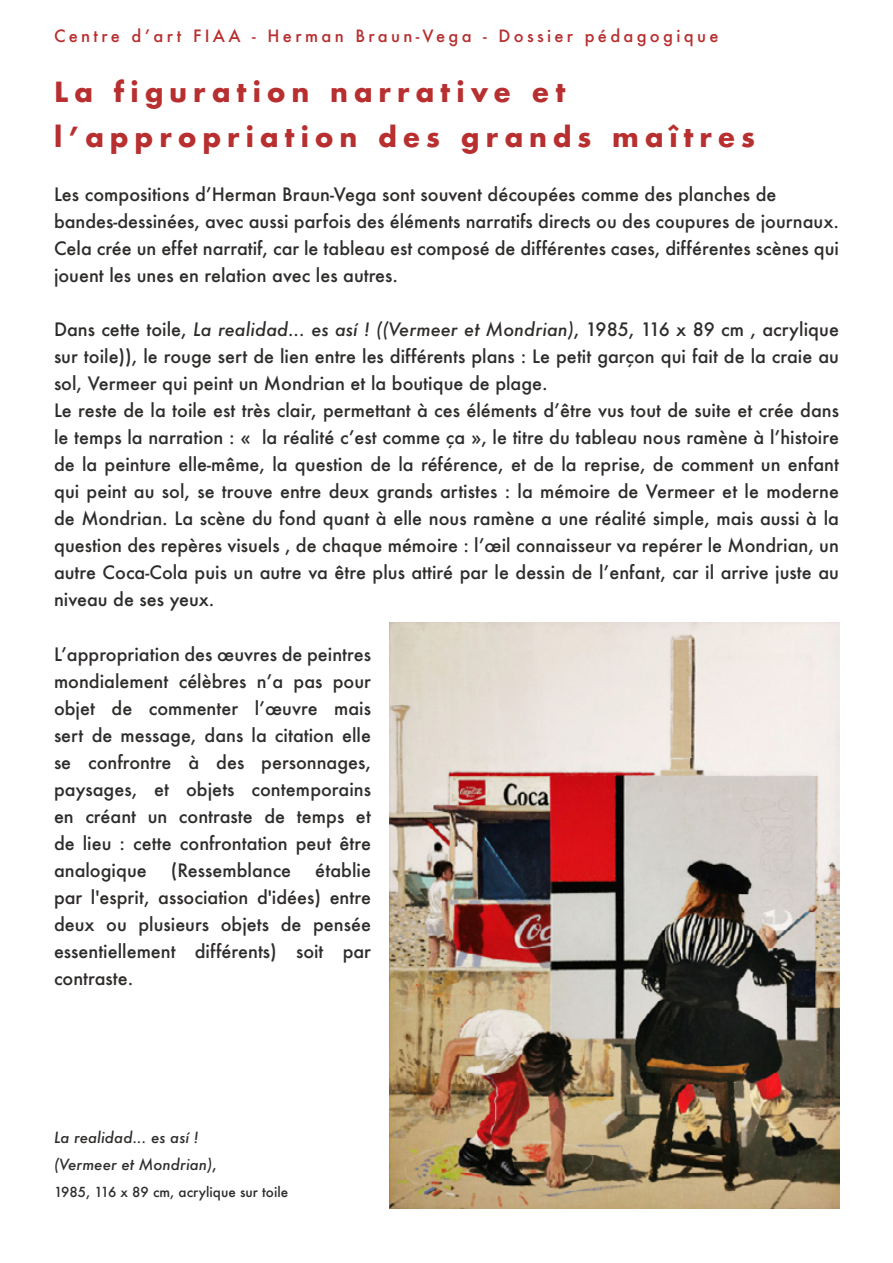
<style>
.page{position:relative;width:893px;height:1263px;background:#fff}
.page>*{position:absolute;margin:0;border:0;box-sizing:border-box;transform-origin:0 0}
.t1{font:700 27px/45px "Futura";letter-spacing:.215em;color:#b82f30}
.t2{font:500 18px/27px "Futura";color:#2f2d2c}
.t3{font:500 16.5px "Futura";letter-spacing:.2em;color:#b82f30}
.t4{font:italic 500 15px/27px "Futura";color:#2f2d2c}
.t5{font:500 13.5px "Futura";color:#2f2d2c}
.s1{font-style:italic}
.s2{font-style:normal}
</style>
<div class="page">
<img style="left:390px;top:622px;width:450px;height:587px">
<p class="t3" style="left:54px;top:24px;width:666px">Centre d’art FIAA - Herman Braun-Vega - Dossier pédagogique</p>
<h1 class="t1" style="left:54px;top:69px;width:702px">La figuration narrative et l’appropriation des grands maîtres</h1>
<p class="t2" style="left:54px;top:180px;width:786px">Les compositions d’Herman Braun-Vega sont souvent découpées comme des planches de bandes-dessinées, avec aussi parfois des éléments narratifs directs ou des coupures de journaux.<br>Cela crée un effet narratif, car le tableau est composé de différentes cases, différentes scènes qui jouent les unes en relation avec les autres.</p>
<p class="t2" style="left:54px;top:315px;width:786px">Dans cette toile, <span class="s1">La realidad... es así ! ((Vermeer et Mondrian)</span>, 1985, 116 x 89 cm , acrylique sur toile)), le rouge sert de lien entre les différents plans : Le petit garçon qui fait de la craie au sol, Vermeer qui peint un Mondrian et la boutique de plage.<br>Le reste de la toile est très clair, permettant à ces éléments d’être vus tout de suite et crée dans le temps la narration : « la réalité c’est comme ça », le titre du tableau nous ramène à l’histoire de la peinture elle-même, la question de la référence, et de la reprise, de comment un enfant qui peint au sol, se trouve entre deux grands artistes : la mémoire de Vermeer et le moderne de Mondrian. La scène du fond quant à elle nous ramène a une réalité simple, mais aussi à la question des repères visuels , de chaque mémoire : l’œil connaisseur va repérer le Mondrian, un autre Coca-Cola puis un autre va être plus attiré par le dessin de l’enfant, car il arrive juste au niveau de ses yeux.</p>
<p class="t2" style="left:54px;top:641px;width:319px;text-align:justify">L’appropriation des œuvres de peintres mondialement célèbres n’a pas pour objet de commenter l’œuvre mais sert de message, dans la citation elle se confrontre à des personnages, paysages, et objets contemporains en créant un contraste de temps et de lieu : cette confrontation peut être analogique</p>
<p class="t2" style="left:171px;top:857px;width:122px">(Ressemblance</p>
<p class="t2" style="left:54px;top:857px;width:319px;text-align:justify;text-indent:261px">établie par l'esprit, association d'idées) entre deux ou plusieurs objets de pensée essentiellement différents) soit par contraste.</p>
<p class="t4" style="left:54px;top:1123px;width:164px">La realidad... es así ! (Vermeer et Mondrian)<span class="s2">,</span></p>
<p class="t5" style="left:54px;top:1182px;width:236px">1985, 116 x 89 cm, acrylique sur toile</p>
</div>
